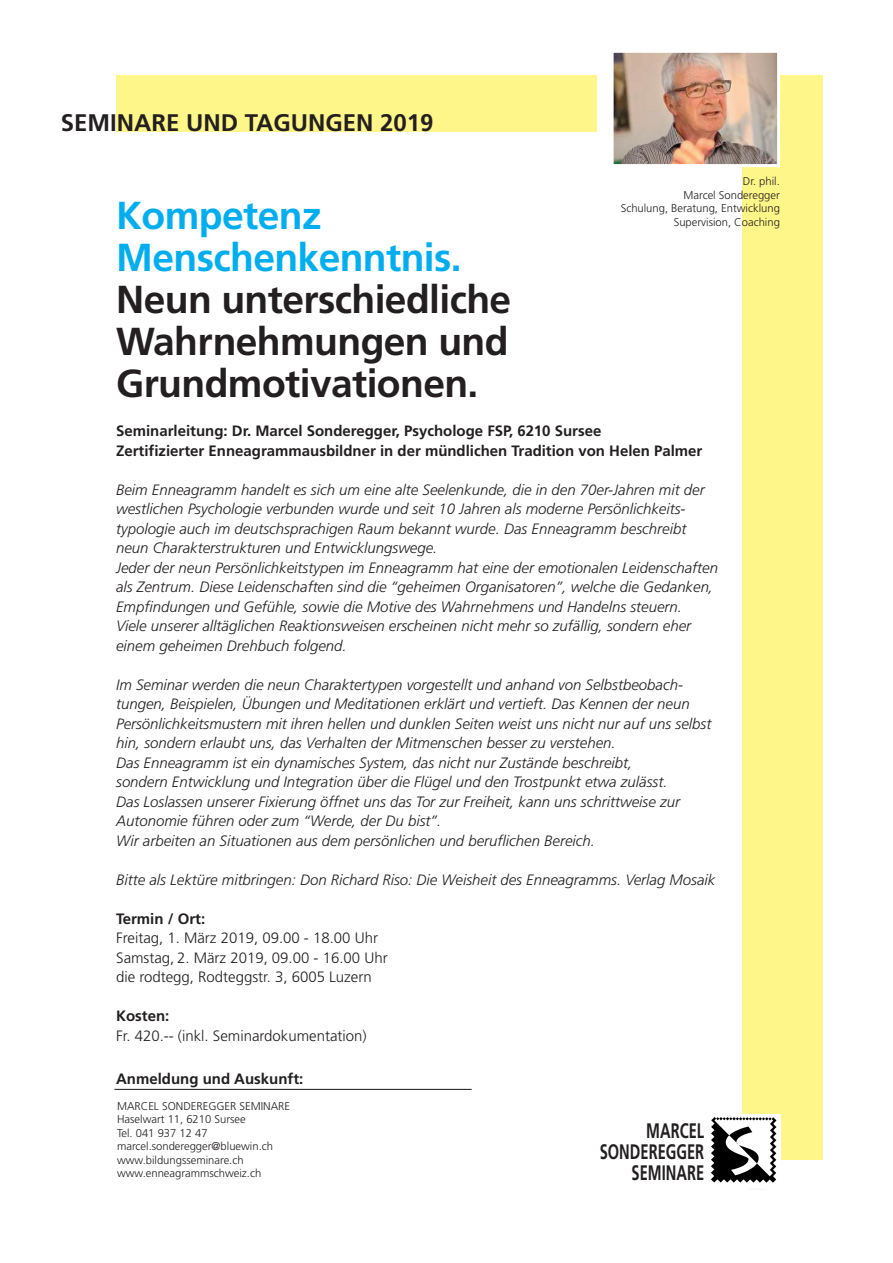
<style>
.page{position:relative;width:893px;height:1263px;background:#fff}
.page>*{position:absolute;margin:0;border:0;box-sizing:border-box;transform-origin:0 0}
.t1{font:700 39px/42px "Frutiger";letter-spacing:-.015em;color:#231f20;text-align:justify}
.t2{font:700 39px/42px "Frutiger";letter-spacing:-.015em;color:#00aeef}
.t3{font:700 24px "Frutiger";color:#231f20}
.t4{font:700 21px/21px "Frutiger";color:#231f20;text-align:right;scale:.7 1}
.t5{font:italic 300 15px/19.5px "Frutiger";color:#231f20}
.t6{font:700 15px/19.5px "Frutiger";color:#231f20}
.t7{font:300 15px/19.5px "Frutiger";color:#231f20}
.t8{font:300 11.25px/13.5px "Frutiger";color:#231f20}
</style>
<div class="page">
<div style="left:742px;top:76px;width:81px;height:1084px;background:#fff689"></div>
<div style="left:116px;top:75px;width:480px;height:57px;background:#fff689"></div>
<hr style="left:114px;top:1089px;width:358px;height:1px;background:#231f20">
<img style="left:711px;top:1114px;width:70px;height:69px">
<img style="left:615px;top:54px;width:161px;height:109px">
<div style="left:611px;top:50px;width:169px;height:117px;border:3px solid #fff"></div>
<h2 class="t3" style="left:61px;top:113px;width:374px">SEMINARE UND TAGUNGEN 2019</h2>
<p class="t8" style="left:621px;top:176px;width:161px;text-align:right">Dr. phil.<br>Marcel Sonderegger<br>Schulung, Beratung, Entwicklung<br>Supervision, Coaching</p>
<h1 class="t2" style="left:116px;top:197px;width:347px">Kompetenz<br>Menschenkenntnis.</h1>
<h1 class="t1" style="left:116px;top:281px;width:397px">Neun unterschiedliche Wahrnehmungen und Grundmotivationen.</h1>
<p class="t6" style="left:116px;top:422px;width:588px">Seminarleitung: Dr. Marcel Sonderegger, Psychologe FSP, 6210 Sursee<br>Zertifizierter Enneagrammausbildner in der mündlichen Tradition von Helen Palmer</p>
<p class="t5" style="left:116px;top:481px;width:603px">Beim Enneagramm handelt es sich um eine alte Seelenkunde, die in den 70er-Jahren mit der westlichen Psychologie verbunden wurde und seit 10 Jahren als moderne Persönlichkeits&shy;typologie auch im deutschsprachigen Raum bekannt wurde. Das Enneagramm beschreibt neun Charakterstrukturen und Entwicklungswege.<br>Jeder der neun Persönlichkeitstypen im Enneagramm hat eine der emotionalen Leidenschaften als Zentrum. Diese Leidenschaften sind die “geheimen Organisatoren”, welche die Gedanken, Empfindungen und Gefühle, sowie die Motive des Wahrnehmens und Handelns steuern.<br>Viele unserer alltäglichen Reaktionsweisen erscheinen nicht mehr so zufällig, sondern eher einem geheimen Drehbuch folgend.</p>
<p class="t5" style="left:116px;top:676px;width:597px">Im Seminar werden die neun Charaktertypen vorgestellt und anhand von Selbstbeobach&shy;tungen, Beispielen, Übungen und Meditationen erklärt und vertieft. Das Kennen der neun Persönlichkeitsmustern mit ihren hellen und dunklen Seiten weist uns nicht nur auf uns selbst hin, sondern erlaubt uns, das Verhalten der Mitmenschen besser zu verstehen.<br>Das Enneagramm ist ein dynamisches System, das nicht nur Zustände beschreibt,<br>sondern Entwicklung und Integration über die Flügel und den Trostpunkt etwa zulässt.<br>Das Loslassen unserer Fixierung öffnet uns das Tor zur Freiheit, kann uns schrittweise zur Autonomie führen oder zum “Werde, der Du bist”.<br>Wir arbeiten an Situationen aus dem persönlichen und beruflichen Bereich.</p>
<p class="t5" style="left:116px;top:871px;width:601px">Bitte als Lektüre mitbringen: Don Richard Riso: Die Weisheit des Enneagramms. Verlag Mosaik</p>
<p class="t6" style="left:116px;top:910px;width:91px">Termin / Ort:</p>
<p class="t7" style="left:116px;top:929px;width:273px">Freitag, 1. März 2019, 09.00 - 18.00 Uhr<br>Samstag, 2. März 2019, 09.00 - 16.00 Uhr die rodtegg, Rodteggstr. 3, 6005 Luzern</p>
<p class="t6" style="left:116px;top:1007px;width:55px">Kosten:</p>
<p class="t7" style="left:116px;top:1027px;width:252px">Fr. 420.-- (inkl. Seminardokumentation)</p>
<p class="t6" style="left:116px;top:1070px;width:189px">Anmeldung und Auskunft:</p>
<p class="t8" style="left:117px;top:1100px;width:175px">MARCEL SONDEREGGER SEMINARE<br>Haselwart 11, 6210 Sursee<br>Tel. 041 937 12 47 marcel.sonderegger@bluewin.ch www.bildungsseminare.ch www.enneagrammschweiz.ch</p>
<h3 class="t4" style="left:600px;top:1121px;width:151px">MARCEL<br>SONDEREGGER<br>SEMINARE</h3>
</div>
